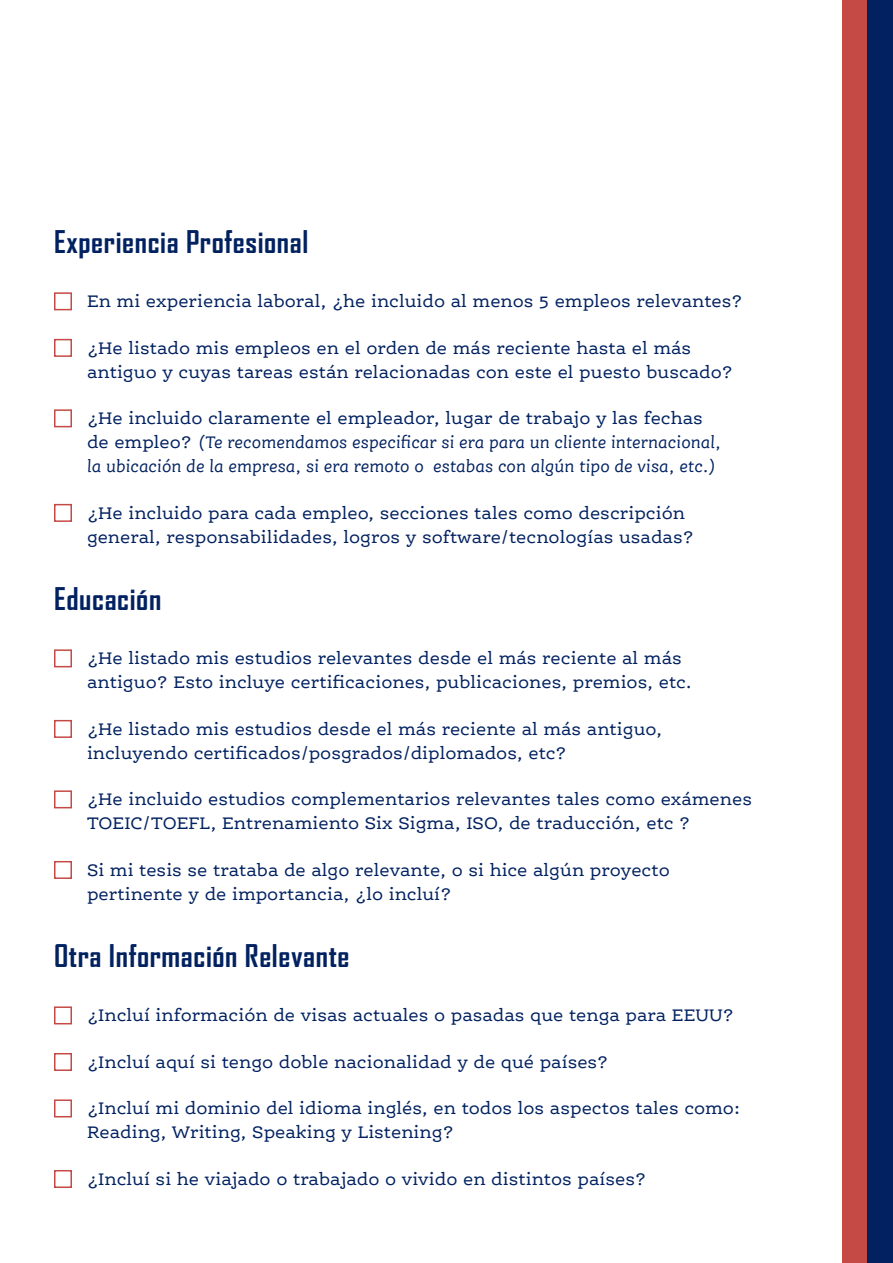
<style>
.page{position:relative;width:893px;height:1263px;background:#fff}
.page>*{position:absolute;margin:0;border:0;box-sizing:border-box;transform-origin:0 0}
.Header_Secondary{font:700 30px "Agency FB";letter-spacing:.02em;color:#012160}
.Checklist{font:18px/24px "Ernestine OT";color:#012160}
.Checklist-2{font:italic 18px/24px "Ernestine OT";color:#012160}
.s1{font-style:normal}
</style>
<div class="page">
<div style="left:842px;top:0;width:26px;height:1263px;background:#c54a45"></div>
<div style="left:867px;top:0;width:26px;height:1263px;background:#012160"></div>
<div style="left:54px;top:292px;width:18px;height:18px;border:2px solid #c54a45"></div>
<div style="left:54px;top:339px;width:18px;height:18px;border:2px solid #c54a45"></div>
<div style="left:54px;top:409px;width:18px;height:18px;border:2px solid #c54a45"></div>
<div style="left:54px;top:504px;width:18px;height:18px;border:2px solid #c54a45"></div>
<div style="left:54px;top:649px;width:18px;height:18px;border:2px solid #c54a45"></div>
<div style="left:54px;top:720px;width:18px;height:18px;border:2px solid #c54a45"></div>
<div style="left:54px;top:790px;width:18px;height:18px;border:2px solid #c54a45"></div>
<div style="left:54px;top:861px;width:18px;height:18px;border:2px solid #c54a45"></div>
<div style="left:54px;top:1006px;width:18px;height:18px;border:2px solid #c54a45"></div>
<div style="left:54px;top:1053px;width:18px;height:18px;border:2px solid #c54a45"></div>
<div style="left:54px;top:1099px;width:18px;height:18px;border:2px solid #c54a45"></div>
<div style="left:54px;top:1170px;width:18px;height:18px;border:2px solid #c54a45"></div>
<p class="Header_Secondary" style="left:54px;top:225px;width:256px">Experiencia Profesional</p>
<p class="Checklist" style="left:87px;top:290px;width:657px">En mi experiencia laboral, ¿he incluido al menos 5 empleos relevantes?</p>
<p class="Checklist" style="left:87px;top:336px;width:648px">¿He listado mis empleos en el orden de más reciente hasta el más antiguo y cuyas tareas están relacionadas con este el puesto buscado?</p>
<p class="Checklist-2" style="left:87px;top:407px;width:636px"><span class="s1">¿He incluido claramente el empleador, lugar de trabajo y las fechas de empleo?</span> (Te recomendamos especificar si era para un cliente internacional, la ubicación de la empresa, si era remoto o estabas con algún tipo de visa, etc.)</p>
<p class="Checklist" style="left:87px;top:501px;width:608px">¿He incluido para cada empleo, secciones tales como descripción general, responsabilidades, logros y software/tecnologías usadas?</p>
<p class="Header_Secondary" style="left:54px;top:582px;width:109px">Educación</p>
<p class="Checklist" style="left:87px;top:647px;width:606px">¿He listado mis estudios relevantes desde el más reciente al más antiguo? Esto incluye certificaciones, publicaciones, premios, etc.</p>
<p class="Checklist" style="left:87px;top:717px;width:577px">¿He listado mis estudios desde el más reciente al más antiguo, incluyendo certificados/posgrados/diplomados, etc?</p>
<p class="Checklist" style="left:87px;top:788px;width:667px">¿He incluido estudios complementarios relevantes tales como exámenes<br>TOEIC/TOEFL, Entrenamiento Six Sigma, ISO, de traducción, etc ?</p>
<p class="Checklist" style="left:87px;top:858px;width:584px">Si mi tesis se trataba de algo relevante, o si hice algún proyecto pertinente y de importancia, ¿lo incluí?</p>
<p class="Header_Secondary" style="left:54px;top:939px;width:297px">Otra Información Relevante</p>
<p class="Checklist" style="left:87px;top:1004px;width:649px">¿Incluí información de visas actuales o pasadas que tenga para EEUU?</p>
<p class="Checklist" style="left:87px;top:1050px;width:523px">¿Incluí aquí si tengo doble nacionalidad y de qué países?</p>
<p class="Checklist" style="left:87px;top:1097px;width:654px">¿Incluí mi dominio del idioma inglés, en todos los aspectos tales como:<br>Reading, Writing, Speaking y Listening?</p>
<p class="Checklist" style="left:87px;top:1167px;width:561px">¿Incluí si he viajado o trabajado o vivido en distintos países?</p>
</div>
